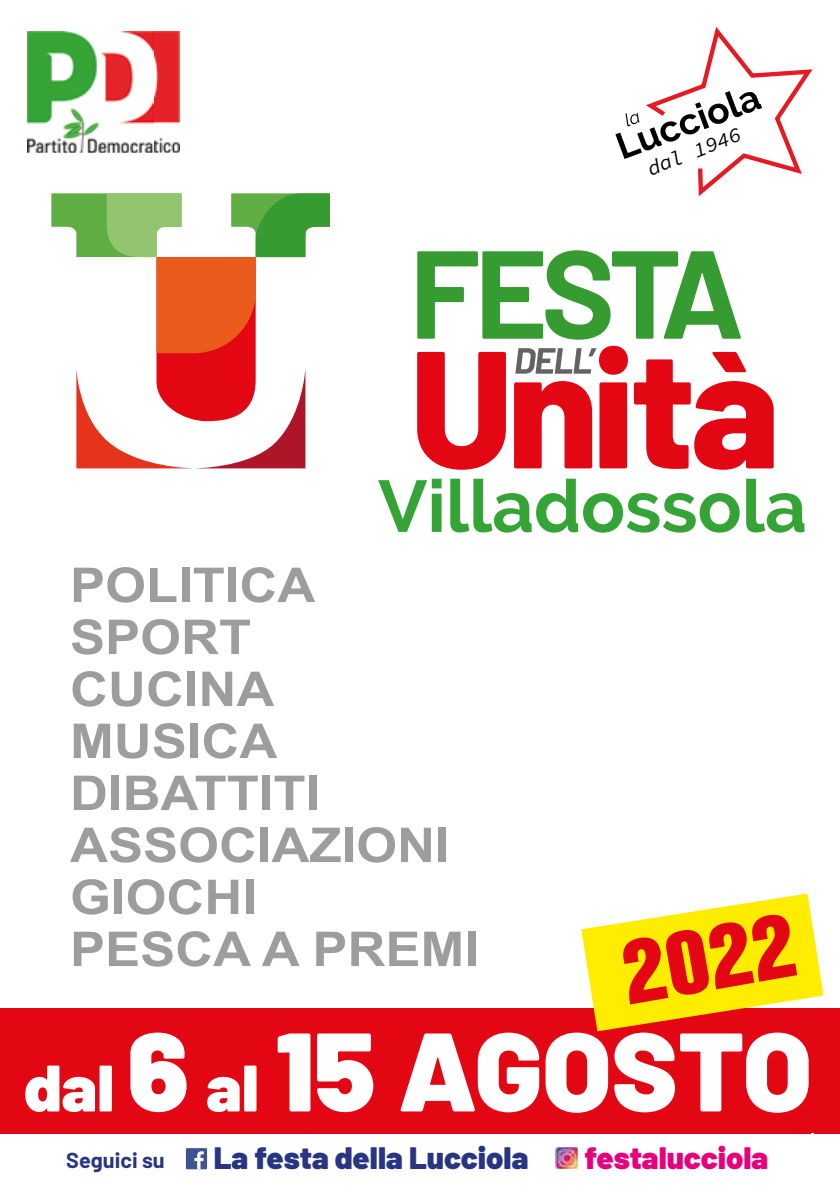
<style>
.page{position:relative;width:840px;height:1191px;background:#fff}
.page>*{position:absolute;margin:0;border:0;box-sizing:border-box;transform-origin:0 0}
.t1{font:900 111.4px "Barlow";color:#fff}
.t2{font:79.8px "Swiss 921 BT Regular A";color:#e30613;scale:1.09 1}
.t3{font:700 48px/52px "Arial";color:#9d9d9c;scale:1.09 1}
.t4{font:900 31px "Barlow";color:#283583}
.t5{font:900 31px "Barlow";color:#e6007d}
.t6{font:700 21.6px "Barlow";color:#283583}
.t7{font:italic 20.6px "Source Code Variable";color:#000}
.s1{font-size:65.6px}
</style>
<div class="page">
<div style="left:0;top:1007px;width:839px;height:126px;background:#e30613"></div>
<svg style="left:417px;top:352px;width:88px;height:118px"></svg>
<svg style="left:634px;top:352px;width:139px;height:118px"></svg>
<svg style="left:417px;top:250px;width:323px;height:90px"></svg>
<svg style="left:514px;top:346px;width:113px;height:122px"></svg>
<svg style="left:51px;top:193px;width:279px;height:275px"></svg>
<svg style="left:378px;top:479px;width:63px;height:53px"></svg>
<svg style="left:450px;top:479px;width:289px;height:53px"></svg>
<svg style="left:746px;top:479px;width:58px;height:53px"></svg>
<svg style="left:615px;top:27px;width:198px;height:169px"></svg>
<img style="left:555px;top:1147px;width:22px;height:21px">
<div style="left:186px;top:1148px;width:21px;height:21px;background:#3e5294"></div>
<svg style="left:194px;top:1151px;width:10px;height:18px"></svg>
<svg style="left:581px;top:893px;width:242px;height:138px"></svg>
<img style="left:28px;top:32px;width:151px;height:121px">
<p class="t7" style="left:642px;top:156px;width:100px;rotate:-22deg">dal 1946</p>
<p class="t3" style="left:70px;top:561px;width:376px">POLITICA<br>SPORT<br>CUCINA<br>MUSICA<br>DIBATTITI<br>ASSOCIAZIONI<br>GIOCHI<br>PESCA A PREMI</p>
<h2 class="t2" style="left:613px;top:922px;width:161px;rotate:-10deg">2022</h2>
<h1 class="t1" style="left:25px;top:1002px;width:788px"><span class="s1">dal</span> 6 <span class="s1">al</span> 15 AGOSTO</h1>
<p class="t6" style="left:66px;top:1147px;width:100px">Seguici su</p>
<p class="t4" style="left:213px;top:1138px;width:316px">La festa della Lucciola</p>
<p class="t5" style="left:584px;top:1138px;width:185px">festalucciola</p>
</div>
